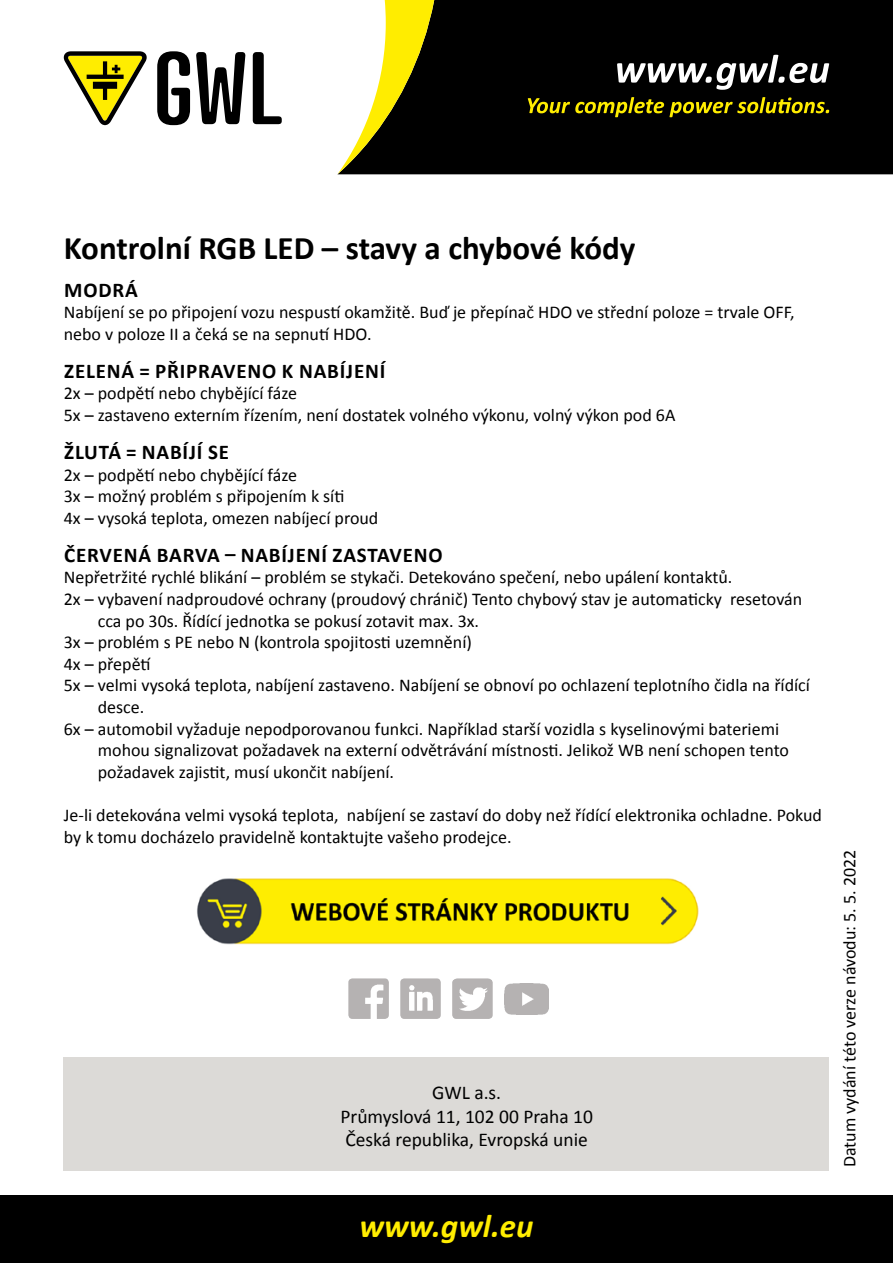
<style>
.page{position:relative;width:893px;height:1263px;background:#fff}
.page>*{position:absolute;margin:0;border:0;box-sizing:border-box;transform-origin:0 0}
._2_-_nadpis{font:700 33px "Calibri";color:#000}
.t1{font:italic 700 33px "Calibri";color:#ffed00}
.pod_pod_pod_nad{font:700 21px "Calibri";letter-spacing:.04em;color:#000}
.t2{font:19.5px "Calibri";color:#000}
._4_-_texty{font:18px/21.6px "Calibri";color:#000}
</style>
<div class="page">
<div style="left:0;top:1195px;width:893px;height:68px;background:#000"></div>
<svg style="left:157px;top:51px;width:33px;height:74px"></svg>
<svg style="left:196px;top:52px;width:50px;height:72px"></svg>
<svg style="left:253px;top:52px;width:29px;height:72px"></svg>
<svg style="left:63px;top:51px;width:84px;height:74px"></svg>
<div style="left:64px;top:1057px;width:765px;height:114px;background:#dcdad7"></div>
<img style="left:348px;top:978px;width:41px;height:41px">
<img style="left:400px;top:978px;width:41px;height:41px">
<img style="left:452px;top:978px;width:41px;height:41px">
<img style="left:504px;top:983px;width:45px;height:31px">
<img style="left:197px;top:878px;width:502px;height:67px">
<div style="left:434px;top:0;width:459px;height:174px;background:#000"></div>
<svg style="left:337px;top:0;width:97px;height:174px"></svg>
<svg style="left:528px;top:97px;width:301px;height:20px;background:#4a4500"></svg>
<svg style="left:617px;top:55px;width:212px;height:35px"></svg>
<p class="_2_-_nadpis" style="left:64px;top:227px;width:573px">Kontrolní RGB LED – stavy a chybové kódy</p>
<p class="pod_pod_pod_nad" style="left:64px;top:277px;width:75px">MODRÁ</p>
<p class="_4_-_texty" style="left:64px;top:301px;width:732px">Nabíjení se po připojení vozu nespustí okamžitě. Buď je přepínač HDO ve střední poloze = trvale OFF, nebo v poloze II a čeká se na sepnutí HDO.</p>
<p class="pod_pod_pod_nad" style="left:64px;top:358px;width:323px">ZELENÁ = PŘIPRAVENO K NABÍJENÍ</p>
<p class="_4_-_texty" style="left:64px;top:382px;width:235px">2x – podpětí nebo chybějící fáze</p>
<p class="_4_-_texty" style="left:64px;top:403px;width:613px">5x – zastaveno externím řízením, není dostatek volného výkonu, volný výkon pod 6A</p>
<p class="pod_pod_pod_nad" style="left:64px;top:439px;width:166px">ŽLUTÁ = NABÍJÍ SE</p>
<p class="_4_-_texty" style="left:64px;top:463px;width:235px">2x – podpětí nebo chybějící fáze</p>
<p class="_4_-_texty" style="left:64px;top:484px;width:282px">3x – možný problém s připojením k síti</p>
<p class="_4_-_texty" style="left:64px;top:506px;width:316px">4x – vysoká teplota, omezen nabíjecí proud</p>
<p class="pod_pod_pod_nad" style="left:64px;top:542px;width:380px">ČERVENÁ BARVA – NABÍJENÍ ZASTAVENO</p>
<p class="_4_-_texty" style="left:64px;top:566px;width:670px">Nepřetržité rychlé blikání – problém se stykači. Detekováno spečení, nebo upálení kontaktů.</p>
<p class="_4_-_texty" style="left:98px;top:587px;width:706px;text-indent:-34px">2x – vybavení nadproudové ochrany (proudový chránič) Tento chybový stav je automaticky resetován cca po 30s. Řídící jednotka se pokusí zotavit max. 3x.</p>
<p class="_4_-_texty" style="left:64px;top:630px;width:410px">3x – problém s PE nebo N (kontrola spojitosti uzemnění)</p>
<p class="_4_-_texty" style="left:64px;top:652px;width:88px">4x – přepětí</p>
<p class="_4_-_texty" style="left:98px;top:674px;width:714px;text-indent:-34px">5x – velmi vysoká teplota, nabíjení zastaveno. Nabíjení se obnoví po ochlazení teplotního čidla na řídící desce.</p>
<p class="_4_-_texty" style="left:98px;top:717px;width:693px;text-indent:-34px">6x – automobil vyžaduje nepodporovanou funkci. Například starší vozidla s kyselinovými bateriemi mohou signalizovat požadavek na externí odvětrávání místnosti. Jelikož WB není schopen tento požadavek zajistit, musí ukončit nabíjení.</p>
<p class="_4_-_texty" style="left:64px;top:803px;width:760px">Je-li detekována velmi vysoká teplota, nabíjení se zastaví do doby než řídící elektronika ochladne. Pokud by k tomu docházelo pravidelně kontaktujte vašeho prodejce.</p>
<p class="t2" style="left:432px;top:1081px;width:70px">GWL a.s.</p>
<p class="t2" style="left:340px;top:1104px;width:254px">Průmyslová 11, 102 00 Praha 10</p>
<p class="t2" style="left:345px;top:1127px;width:244px">Česká republika, Evropská unie</p>
<h1 class="t1" style="left:359px;top:1206px;width:175px">www.gwl.eu</h1>
<p class="_4_-_texty" style="left:838px;top:1167px;width:319px;rotate:-90deg">Datum vydání této verze návodu: 5. 5. 2022</p>
</div>
